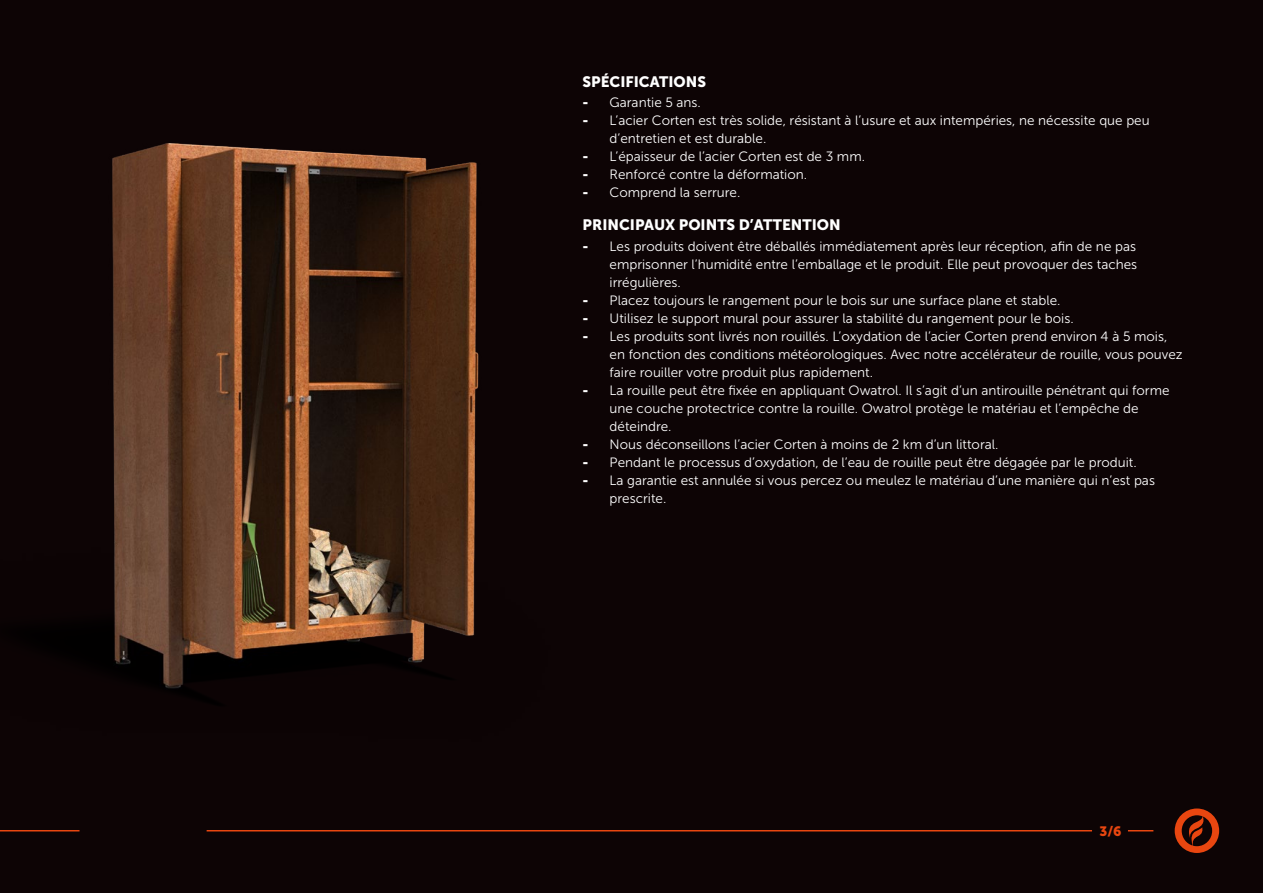
<style>
.page{position:relative;width:1263px;height:893px;background:#0d0405}
.page>*{position:absolute;margin:0;border:0;box-sizing:border-box;transform-origin:0 0}
.t1{font:15px "Museo Sans 900";color:#fff}
.t2{font:13.5px/18px "Museo Sans 300";color:#fff}
.t3{font:13.5px "Museo Sans 900";color:#e84610}
.s1{font-family:"Museo Sans 900"}
</style>
<div class="page">
<svg style="left:1128px;top:830px;width:25px;height:1px"></svg>
<hr style="left:0;top:830px;width:80px;height:1px;background:#e84610">
<hr style="left:207px;top:830px;width:885px;height:1px;background:#e84610">
<svg style="left:1175px;top:808px;width:44px;height:45px"></svg>
<img style="left:32px;top:143px;width:447px;height:562px">
<p class="t1" style="left:583px;top:73px;width:125px">SPÉCIFICATIONS</p>
<p class="t2" style="left:583px;top:94px;width:120px"><span class="s1">-</span> Garantie 5 ans.</p>
<p class="t2" style="left:610px;top:112px;width:542px;text-indent:-27px"><span class="s1">-</span> L’acier Corten est très solide, résistant à l’usure et aux intempéries, ne nécessite que peu d’entretien et est durable.</p>
<p class="t2" style="left:583px;top:148px;width:284px"><span class="s1">-</span> L’épaisseur de l’acier Corten est de 3 mm.</p>
<p class="t2" style="left:583px;top:166px;width:226px"><span class="s1">-</span> Renforcé contre la déformation.</p>
<p class="t2" style="left:583px;top:184px;width:159px"><span class="s1">-</span> Comprend la serrure.</p>
<p class="t1" style="left:583px;top:216px;width:260px">PRINCIPAUX POINTS D’ATTENTION</p>
<p class="t2" style="left:610px;top:237px;width:529px;text-align:justify;text-indent:-27px"><span class="s1">-</span> Les produits doivent être déballés immédiatement après leur réception, afin de ne pas emprisonner l’humidité entre l’emballage et le produit. Elle peut provoquer des taches irrégulières.</p>
<p class="t2" style="left:583px;top:291px;width:479px"><span class="s1">-</span> Placez toujours le rangement pour le bois sur une surface plane et stable.</p>
<p class="t2" style="left:583px;top:309px;width:493px"><span class="s1">-</span> Utilisez le support mural pour assurer la stabilité du rangement pour le bois.</p>
<p class="t2" style="left:610px;top:327px;width:575px;text-indent:-27px"><span class="s1">-</span> Les produits sont livrés non rouillés. L’oxydation de l’acier Corten prend environ 4 à 5 mois, en fonction des conditions météorologiques. Avec notre accélérateur de rouille, vous pouvez faire rouiller votre produit plus rapidement.</p>
<p class="t2" style="left:610px;top:381px;width:561px;text-indent:-27px"><span class="s1">-</span> La rouille peut être fixée en appliquant Owatrol. Il s’agit d’un antirouille pénétrant qui forme une couche protectrice contre la rouille. Owatrol protège le matériau et l’empêche de déteindre.</p>
<p class="t2" style="left:583px;top:435px;width:417px"><span class="s1">-</span> Nous déconseillons l’acier Corten à moins de 2 km d’un littoral.</p>
<p class="t2" style="left:583px;top:453px;width:556px"><span class="s1">-</span> Pendant le processus d’oxydation, de l’eau de rouille peut être dégagée par le produit.</p>
<p class="t2" style="left:610px;top:471px;width:547px;text-indent:-27px"><span class="s1">-</span> La garantie est annulée si vous percez ou meulez le matériau d’une manière qui n’est pas prescrite.</p>
<p class="t3" style="left:1099px;top:823px;width:24px">3/6</p>
</div>
